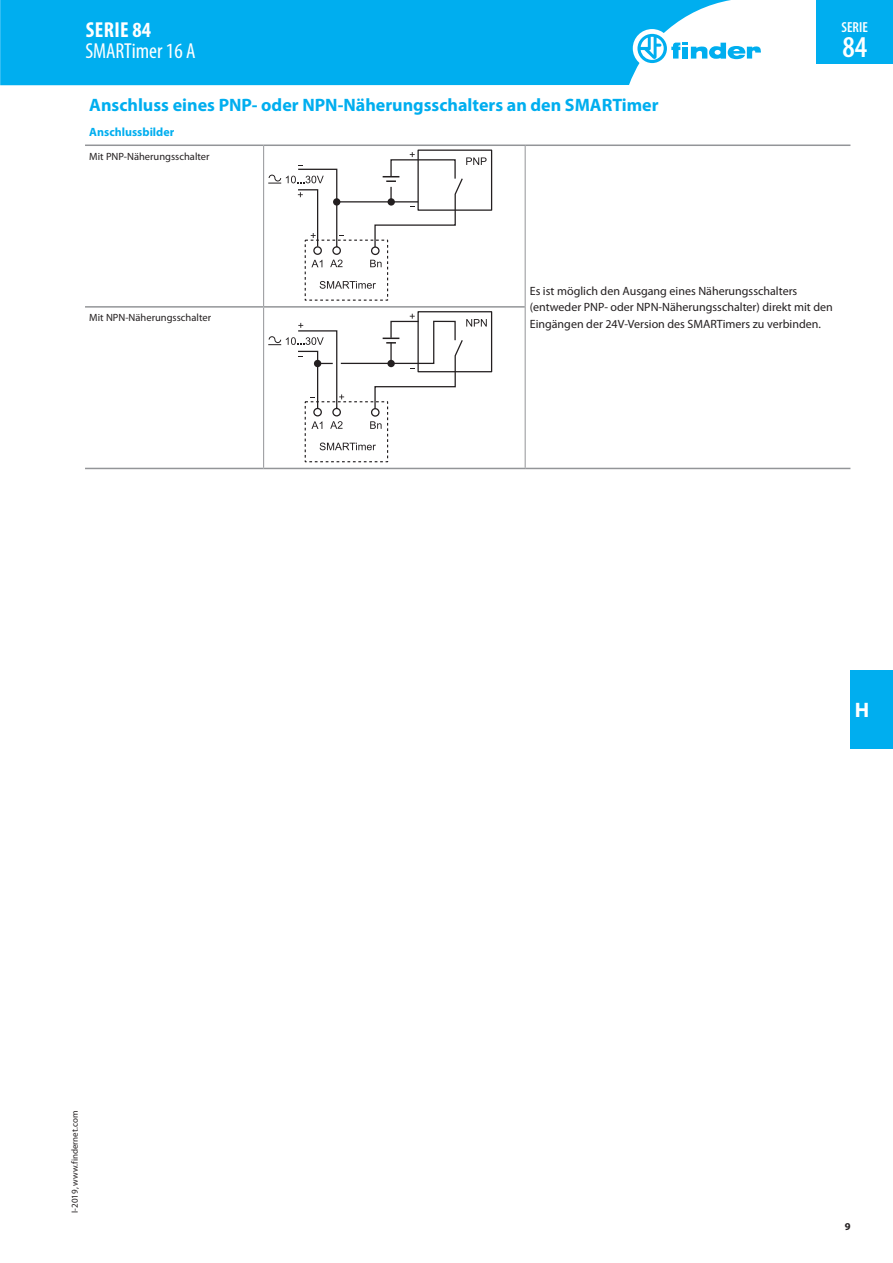
<style>
.page{position:relative;width:893px;height:1263px;background:#fff}
.page>*{position:absolute;margin:0;border:0;box-sizing:border-box;transform-origin:0 0}
.t1{font:600 condensed 30.3px "Myriad Pro";color:#fff}
.t2{font:condensed 21.75px "Myriad Pro";color:#fff}
.t3{font:700 condensed 21.75px "Myriad Pro";letter-spacing:.02em;color:#fff}
.t4{font:700 21px "Myriad Pro";color:#fff}
.t5{font:700 18px "Myriad Pro";color:#00aeef}
.t6{font:600 condensed 14.55px "Myriad Pro";color:#fff}
.t7{font:12px/16.2px "Myriad Pro";color:#231f20}
.t8{font:700 12px "Myriad Pro";color:#00aeef}
.t9{font:10.5px "Myriad Pro";color:#231f20}
.t10{font:700 10.5px "Myriad Pro";color:#231f20}
.t11{font:9px "Myriad Pro";color:#231f20}
</style>
<div class="page">
<div style="left:850px;top:670px;width:43px;height:78px;background:#00aeef"></div>
<hr style="left:264px;top:145px;width:261px;height:1px;background:#939598">
<hr style="left:264px;top:306px;width:261px;height:2px;background:#939598">
<hr style="left:264px;top:468px;width:261px;height:1px;background:#939598">
<hr style="left:85px;top:145px;width:179px;height:1px;background:#939598">
<hr style="left:85px;top:306px;width:179px;height:2px;background:#939598">
<hr style="left:85px;top:468px;width:179px;height:1px;background:#939598">
<hr style="left:263px;top:146px;width:1px;height:160px;background:#939598">
<hr style="left:263px;top:308px;width:1px;height:160px;background:#939598">
<hr style="left:525px;top:145px;width:325px;height:1px;background:#939598">
<hr style="left:525px;top:468px;width:325px;height:1px;background:#939598">
<hr style="left:525px;top:146px;width:1px;height:161px;background:#939598">
<hr style="left:525px;top:307px;width:1px;height:161px;background:#939598">
<div style="left:417px;top:150px;width:75px;height:61px;border:1px solid #231f20"></div>
<svg style="left:320px;top:281px;width:56px;height:8px"></svg>
<svg style="left:268px;top:152px;width:219px;height:115px"></svg>
<div style="left:417px;top:311px;width:75px;height:61px;border:1px solid #231f20"></div>
<div style="left:305px;top:401px;width:83px;height:61px;border:1px dashed #231f20"></div>
<svg style="left:320px;top:443px;width:56px;height:7px"></svg>
<svg style="left:268px;top:314px;width:219px;height:115px"></svg>
<div style="left:387px;top:360px;width:8px;height:7px;background:#231f20;border-radius:50%"></div>
<div style="left:0;top:0;width:731px;height:85px;background:#00aeef"></div>
<div style="left:633px;top:29px;width:38px;height:39px;background:#fff;border-radius:50%"></div>
<svg style="left:637px;top:34px;width:124px;height:29px"></svg>
<div style="left:816px;top:0;width:77px;height:64px;background:#00aeef"></div>
<h2 class="t3" style="left:86px;top:17px;width:67px">SERIE 84</h2>
<h2 class="t2" style="left:85px;top:38px;width:112px">SMARTimer 16 A</h2>
<h3 class="t5" style="left:89px;top:93px;width:571px">Anschluss eines PNP- oder NPN-Näherungsschalters an den SMARTimer</h3>
<p class="t8" style="left:89px;top:124px;width:87px">Anschlussbilder</p>
<p class="t9" style="left:89px;top:150px;width:122px">Mit PNP-Näherungsschalter</p>
<p class="t6" style="left:842px;top:19px;width:28px">SERIE</p>
<h1 class="t1" style="left:842px;top:30px;width:26px">84</h1>
<p class="t9" style="left:89px;top:311px;width:123px">Mit NPN-Näherungsschalter</p>
<p class="t7" style="left:530px;top:283px;width:304px">Es ist möglich den Ausgang eines Näherungsschalters (entweder PNP- oder NPN-Näherungsschalter) direkt mit den<br>Eingängen der 24V-Version des SMARTimers zu verbinden.</p>
<h3 class="t4" style="left:855px;top:696px;width:16px">H</h3>
<p class="t11" style="left:69px;top:1213px;width:103px;rotate:-90deg">I-2019, www.findernet.com</p>
<p class="t10" style="left:845px;top:1219px;width:7px">9</p>
</div>
